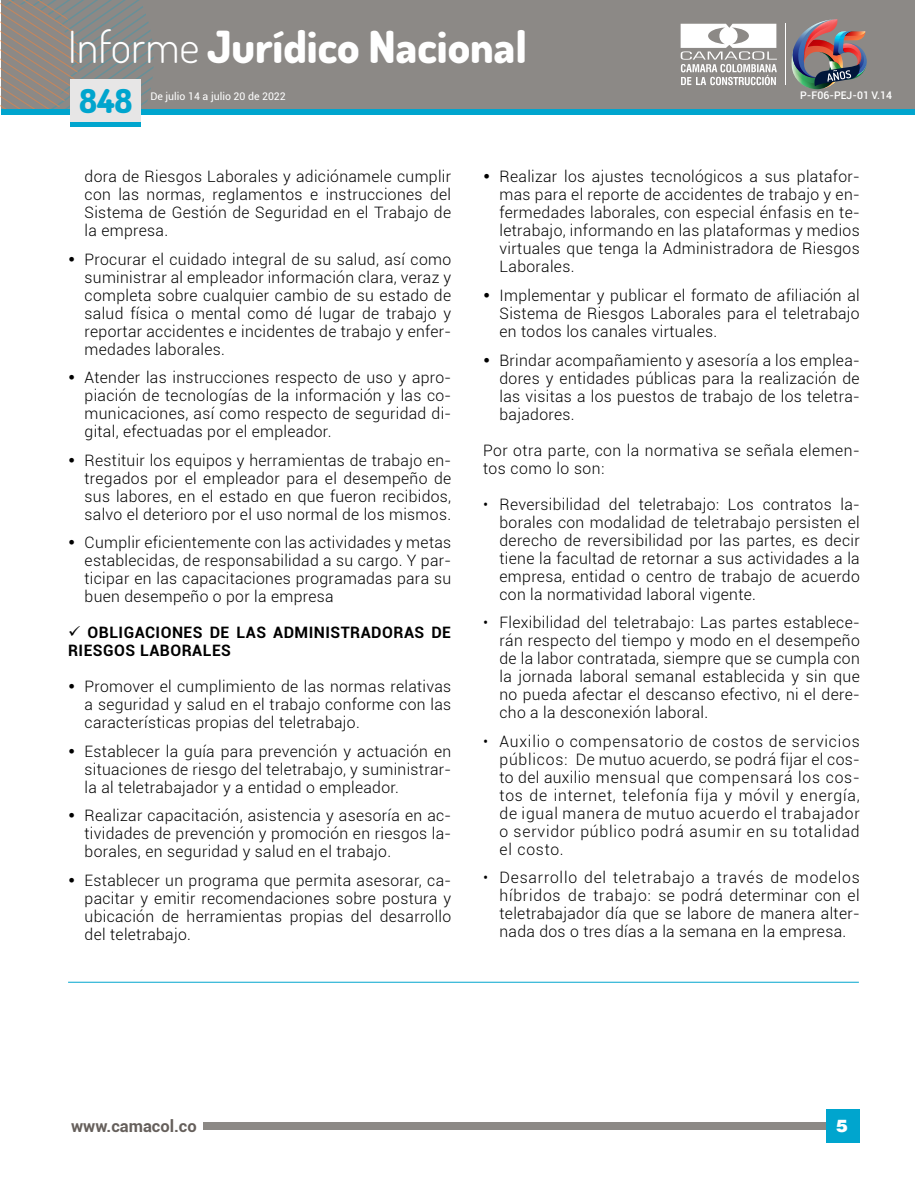
<style>
.page{position:relative;width:915px;height:1191px;background:#fff}
.page>*{position:absolute;margin:0;border:0;box-sizing:border-box;transform-origin:0 0}
.t1{font:800 44.25px "Dosis";color:#fff}
.t2{font:800 33px "Dosis";color:#00a5ce}
.t3{font:900 19.5px "Roboto";color:#fff}
.t4{font:900 19.5px "Helvetica";color:#fff}
.t5{font:700 16.5px "Roboto";color:#66605c}
.t6{font:300 15.75px/18px "Roboto";letter-spacing:.02em;color:#000;text-align:justify}
.t7{font:700 15.75px "Roboto";letter-spacing:.03em;color:#000}
.t8{font:10.5px "Roboto";color:#fff}
.t9{font:500 10.5px "Roboto";color:#fff}
.s1{font-weight:300}
</style>
<div class="page">
<div style="left:203px;top:1122px;width:655px;height:7px;background:#8c8986"></div>
<div style="left:825px;top:1109px;width:33px;height:34px;background:#00a5ce"></div>
<div style="left:1px;top:0;width:913px;height:108px;background:#8c8986"></div>
<div style="left:1px;top:109px;width:913px;height:5px;background:#00a5ce"></div>
<svg style="left:1px;top:0;width:158px;height:109px"></svg>
<div style="left:70px;top:122px;width:70px;height:5px;background:#00a5ce"></div>
<div style="left:70px;top:79px;width:70px;height:43px;background:#e7e6e6"></div>
<img style="left:791px;top:19px;width:75px;height:70px">
<svg style="left:680px;top:24px;width:96px;height:61px"></svg>
<hr style="left:785px;top:24px;width:1px;height:61px;background:#fff">
<hr style="left:68px;top:981px;width:790px;height:1px;background:#00a5ce">
<h1 class="t1" style="left:68px;top:18px;width:460px"><span class="s1">Informe</span> Jurídico Nacional</h1>
<h2 class="t2" style="left:79px;top:80px;width:55px">848</h2>
<p class="t8" style="left:150px;top:89px;width:137px">De julio 14 a julio 20 de 2022</p>
<p class="t9" style="left:800px;top:87px;width:93px">P-F06-PEJ-01 V.14</p>
<p class="t6" style="left:85px;top:167px;width:368px">dora de Riesgos Laborales y adiciónamele cumplir con las normas, reglamentos e instrucciones del Sistema de Gestión de Seguridad en el Trabajo de la empresa.</p>
<p class="t6" style="left:85px;top:249px;width:368px;text-indent:-17px">• Procurar el cuidado integral de su salud, así como suministrar al empleador información clara, veraz y completa sobre cualquier cambio de su estado de salud física o mental como dé lugar de trabajo y reportar accidentes e incidentes de trabajo y enfer&shy;medades laborales.</p>
<p class="t6" style="left:85px;top:368px;width:368px;text-indent:-17px">• Atender las instrucciones respecto de uso y apro&shy;piación de tecnologías de la información y las co&shy;municaciones, así como respecto de seguridad di&shy;gital, efectuadas por el empleador.</p>
<p class="t6" style="left:85px;top:450px;width:368px;text-indent:-17px">• Restituir los equipos y herramientas de trabajo en&shy;tregados por el empleador para el desempeño de sus labores, en el estado en que fueron recibidos, salvo el deterioro por el uso normal de los mismos.</p>
<p class="t6" style="left:85px;top:533px;width:368px;text-indent:-17px">• Cumplir eficientemente con las actividades y metas establecidas, de responsabilidad a su cargo. Y par&shy;ticipar en las capacitaciones programadas para su buen desempeño o por la empresa</p>
<p class="t7" style="left:68px;top:621px;width:31px">✓ OBL</p>
<p class="t7" style="left:119px;top:621px;width:54px">IGACIONE</p>
<p class="t7" style="left:193px;top:621px;width:93px">S DE LAS ADM</p>
<p class="t7" style="left:309px;top:621px;width:53px">INISTRADORA</p>
<p class="t7" style="left:414px;top:621px;width:27px">S DE</p>
<p class="t7" style="left:68px;top:639px;width:83px">RIESGOS LABORALE</p>
<p class="t7" style="left:221px;top:639px;width:11px">S</p>
<p class="t6" style="left:85px;top:677px;width:368px;text-indent:-17px">• Promover el cumplimiento de las normas relativas a seguridad y salud en el trabajo conforme con las características propias del teletrabajo.</p>
<p class="t6" style="left:85px;top:741px;width:368px;text-indent:-17px">• Establecer la guía para prevención y actuación en situaciones de riesgo del teletrabajo, y suministrar&shy;la al teletrabajador y a entidad o empleador.</p>
<p class="t6" style="left:85px;top:806px;width:368px;text-indent:-17px">• Realizar capacitación, asistencia y asesoría en ac&shy;tividades de prevención y promoción en riesgos la&shy;borales, en seguridad y salud en el trabajo.</p>
<p class="t6" style="left:85px;top:870px;width:368px;text-indent:-17px">• Establecer un programa que permita asesorar, ca&shy;pacitar y emitir recomendaciones sobre postura y ubicación de herramientas propias del desarrollo del teletrabajo.</p>
<p class="t6" style="left:499px;top:167px;width:361px;text-indent:-17px">• Realizar los ajustes tecnológicos a sus platafor&shy;mas para el reporte de accidentes de trabajo y en&shy;fermedades laborales, con especial énfasis en te&shy;letrabajo, informando en las plataformas y medios virtuales que tenga la Administradora de Riesgos Laborales.</p>
<p class="t6" style="left:499px;top:286px;width:361px;text-indent:-17px">• Implementar y publicar el formato de afiliación al Sistema de Riesgos Laborales para el teletrabajo en todos los canales virtuales.</p>
<p class="t6" style="left:499px;top:350px;width:361px;text-indent:-17px">• Brindar acompañamiento y asesoría a los emplea&shy;dores y entidades públicas para la realización de las visitas a los puestos de trabajo de los teletra&shy;bajadores.</p>
<p class="t6" style="left:483px;top:440px;width:378px">Por otra parte, con la normativa se señala elemen&shy;tos como lo son:</p>
<p class="t6" style="left:499px;top:494px;width:361px;text-indent:-17px">• Reversibilidad del teletrabajo: Los contratos la&shy;borales con modalidad de teletrabajo persisten el derecho de reversibilidad por las partes, es decir tiene la facultad de retornar a sus actividades a la empresa, entidad o centro de trabajo de acuerdo con la normatividad laboral vigente.</p>
<p class="t6" style="left:499px;top:613px;width:361px;text-indent:-17px">• Flexibilidad del teletrabajo: Las partes establece&shy;rán respecto del tiempo y modo en el desempeño de la labor contratada, siempre que se cumpla con la jornada laboral semanal establecida y sin que no pueda afectar el descanso efectivo, ni el dere&shy;cho a la desconexión laboral.</p>
<p class="t6" style="left:499px;top:731px;width:361px;text-indent:-16px">• Auxilio o compensatorio de costos de servicios públicos: De mutuo acuerdo, se podrá fijar el cos&shy;to del auxilio mensual que compensará los cos&shy;tos de internet, telefonía fija y móvil y energía, de igual manera de mutuo acuerdo el trabajador o servidor público podrá asumir en su totalidad el costo.</p>
<p class="t6" style="left:499px;top:868px;width:361px;text-indent:-16px">• Desarrollo del teletrabajo a través de modelos híbridos de trabajo: se podrá determinar con el teletrabajador día que se labore de manera alter&shy;nada dos o tres días a la semana en la empresa.</p>
<p class="t5" style="left:71px;top:1114px;width:127px">www.camacol.co</p>
<p class="t3" style="left:836px;top:1114px;width:13px">1</p>
<p class="t4" style="left:836px;top:1118px;width:13px">5</p>
</div>
